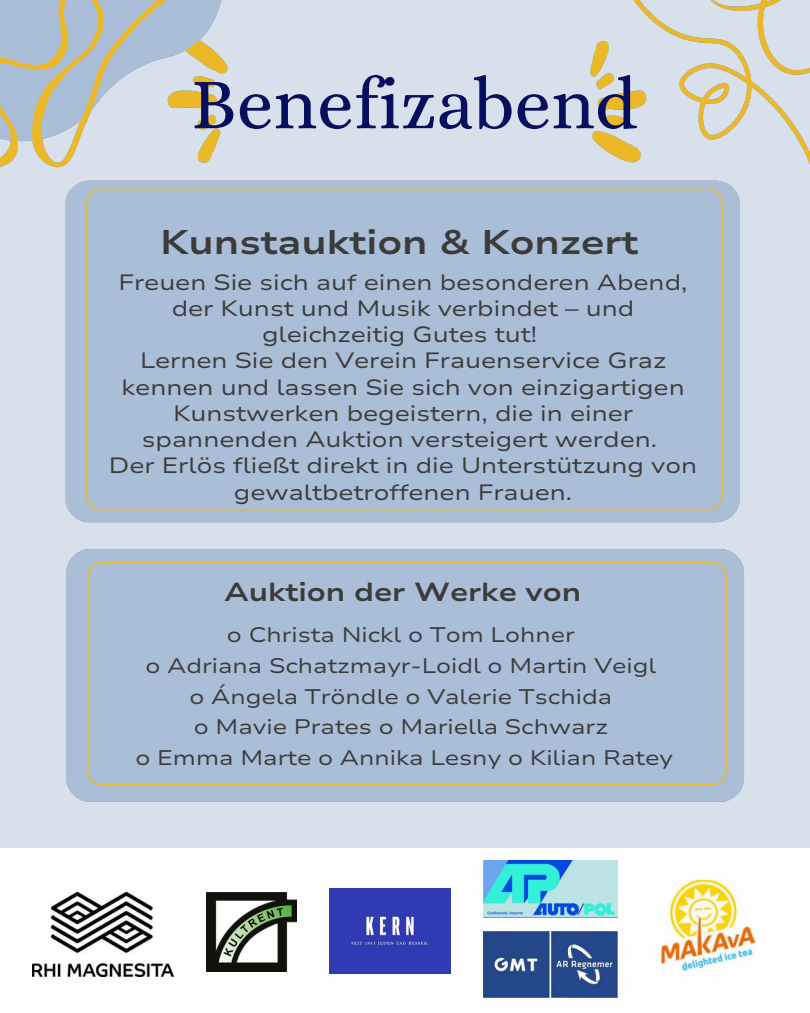
<style>
.page{position:relative;width:810px;height:1013px;background:#fff}
.page>*{position:absolute;margin:0;border:0;box-sizing:border-box;transform-origin:0 0}
.t1{font:73px "Alice";color:#070e60}
.t2{font:700 34px "Nunito Sans 10 pt Expanded";color:#3b3b3b}
.t3{font:700 26px "Nunito Sans 10 pt Expanded";color:#3b3b3b}
.t4{font:22px/26.2px "Nunito Sans 10 pt Expanded";color:#3b3b3b;text-align:center}
.t5{font:21px "Nunito Sans 10 pt Expanded";color:#3b3b3b}
</style>
<div class="page">
<div style="left:0;top:0;width:810px;height:1012px;background:#d7e0eb"></div>
<div style="left:0;top:848px;width:810px;height:164px;background:#fdfdfd"></div>
<img style="left:0;top:0;width:810px;height:523px">
<img style="left:32px;top:892px;width:142px;height:84px">
<img style="left:484px;top:860px;width:133px;height:57px">
<img style="left:207px;top:892px;width:90px;height:79px">
<img style="left:661px;top:879px;width:95px;height:92px">
<div style="left:66px;top:549px;width:678px;height:253px;background:#aabed7"></div>
<img style="left:330px;top:889px;width:120px;height:84px">
<img style="left:484px;top:932px;width:133px;height:66px">
<h3 class="t1" style="left:191px;top:62px;width:447px">Benefizabend</h3>
<p class="t2" style="left:160px;top:220px;width:479px">Kunstauktion &amp; Konzert</p>
<p class="t4" style="left:119px;top:269px;width:571px">Freuen Sie sich auf einen besonderen Abend, der Kunst und Musik verbindet – und gleichzeitig Gutes tut!</p>
<p class="t4" style="left:121px;top:348px;width:565px">Lernen Sie den Verein Frauenservice Graz kennen und lassen Sie sich von einzigartigen Kunstwerken begeistern, die in einer spannenden Auktion versteigert werden.</p>
<p class="t4" style="left:109px;top:453px;width:590px">Der Erlös fließt direkt in die Unterstützung von gewaltbetroffenen Frauen.</p>
<p class="t3" style="left:225px;top:575px;width:358px">Auktion der Werke von</p>
<p class="t5" style="left:227px;top:621px;width:349px">o Christa Nickl o Tom Lohner</p>
<p class="t5" style="left:145px;top:651px;width:513px">o Adriana Schatzmayr-Loidl o Martin Veigl</p>
<p class="t5" style="left:190px;top:682px;width:424px">o Ángela Tröndle o Valerie Tschida</p>
<p class="t5" style="left:194px;top:713px;width:416px">o Mavie Prates o Mariella Schwarz</p>
<p class="t5" style="left:136px;top:744px;width:539px">o Emma Marte o Annika Lesny o Kilian Ratey</p>
</div>
